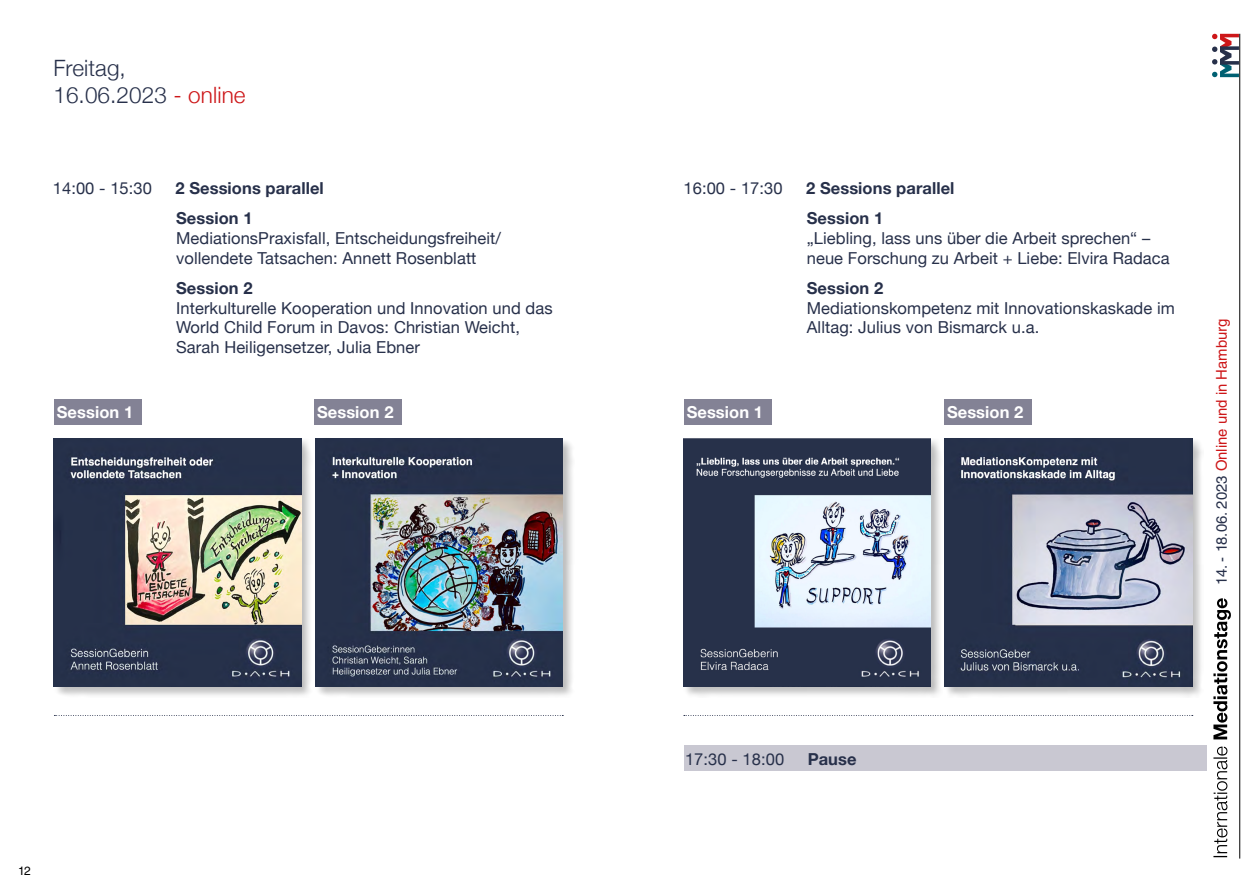
<style>
.page{position:relative;width:1259px;height:893px;background:#fff}
.page>*{position:absolute;margin:0;border:0;box-sizing:border-box;transform-origin:0 0}
.t1{font:300 22.5px/27px "Helvetica Neue";letter-spacing:.005em;color:#27304a}
.t2{font:16.5px/19.8px "Helvetica Neue";letter-spacing:.005em;color:#27304a}
.t3{font:700 16.5px/30px "Helvetica Neue";letter-spacing:.005em;color:#27304a}
.t4{font:700 16.5px "Helvetica Neue";letter-spacing:.005em;color:#fff}
.t5{font:14.85px "Helvetica LT Std";color:#cd1719}
.t6{font:12px "Helvetica LT Std";color:#000}
.s1{color:#cd1719}
.s2{color:#27304a}
</style>
<div class="page">
<div style="left:684px;top:745px;width:522px;height:26px;background:#c9c8d2"></div>
<svg style="left:1212px;top:34px;width:27px;height:43px"></svg>
<hr style="left:1239px;top:34px;width:1px;height:824px;background:#000">
<svg style="left:1213px;top:598px;width:18px;height:259px"></svg>
<div style="left:54px;top:437px;width:259px;height:261px;background:#000;opacity:.25"></div>
<img style="left:54px;top:438px;width:247px;height:248px">
<div style="left:315px;top:437px;width:259px;height:261px;background:#000;opacity:.25"></div>
<img style="left:315px;top:438px;width:247px;height:248px">
<div style="left:684px;top:400px;width:87px;height:25px;background:#838295"></div>
<div style="left:944px;top:400px;width:87px;height:25px;background:#838295"></div>
<div style="left:54px;top:400px;width:87px;height:25px;background:#838295"></div>
<div style="left:314px;top:400px;width:87px;height:25px;background:#838295"></div>
<div style="left:943px;top:437px;width:261px;height:261px;background:#000;opacity:.25"></div>
<img style="left:944px;top:438px;width:248px;height:248px">
<svg style="left:54px;top:715px;width:509px;height:1px"></svg>
<svg style="left:684px;top:715px;width:508px;height:1px"></svg>
<div style="left:683px;top:437px;width:259px;height:261px;background:#000;opacity:.25"></div>
<img style="left:683px;top:438px;width:247px;height:248px">
<h1 class="t1" style="left:53px;top:53px;width:194px">Freitag,<br>16.06.2023 <span class="s1">- online</span></h1>
<p class="t2" style="left:53px;top:179px;width:101px">14:00 - 15:30</p>
<p class="t3" style="left:175px;top:174px;width:150px">2 Sessions parallel<br>Session 1</p>
<p class="t2" style="left:176px;top:229px;width:326px">MediationsPraxisfall, Entscheidungsfreiheit/ vollendete Tatsachen: Annett Rosenblatt</p>
<p class="t3" style="left:176px;top:273px;width:78px">Session 2</p>
<p class="t2" style="left:176px;top:299px;width:378px">Interkulturelle Kooperation und Innovation und das<br>World Child Forum in Davos: Christian Weicht,<br>Sarah Heiligensetzer, Julia Ebner</p>
<p class="t2" style="left:683px;top:179px;width:101px">16:00 - 17:30</p>
<p class="t3" style="left:806px;top:174px;width:150px">2 Sessions parallel<br>Session 1</p>
<p class="t2" style="left:807px;top:229px;width:364px">„Liebling, lass uns über die Arbeit sprechen“ – neue Forschung zu Arbeit + Liebe: Elvira Radaca</p>
<p class="t3" style="left:807px;top:273px;width:78px">Session 2</p>
<p class="t2" style="left:807px;top:299px;width:369px">Mediationskompetenz mit Innovationskaskade im<br>Alltag: Julius von Bismarck u.a.</p>
<p class="t4" style="left:57px;top:399px;width:78px">Session 1</p>
<p class="t4" style="left:317px;top:399px;width:78px">Session 2</p>
<p class="t4" style="left:686px;top:399px;width:78px">Session 1</p>
<p class="t4" style="left:947px;top:399px;width:78px">Session 2</p>
<p class="t5" style="left:1213px;top:585px;width:267px;rotate:-90deg"><span class="s2">14. - 18.06. 2023</span> Online und in Hamburg</p>
<p class="t6" style="left:18px;top:863px;width:14px">12</p>
<p class="t2" style="left:685px;top:750px;width:101px">17:30 - 18:00</p>
<p class="t3" style="left:807px;top:744px;width:50px">Pause</p>
</div>
